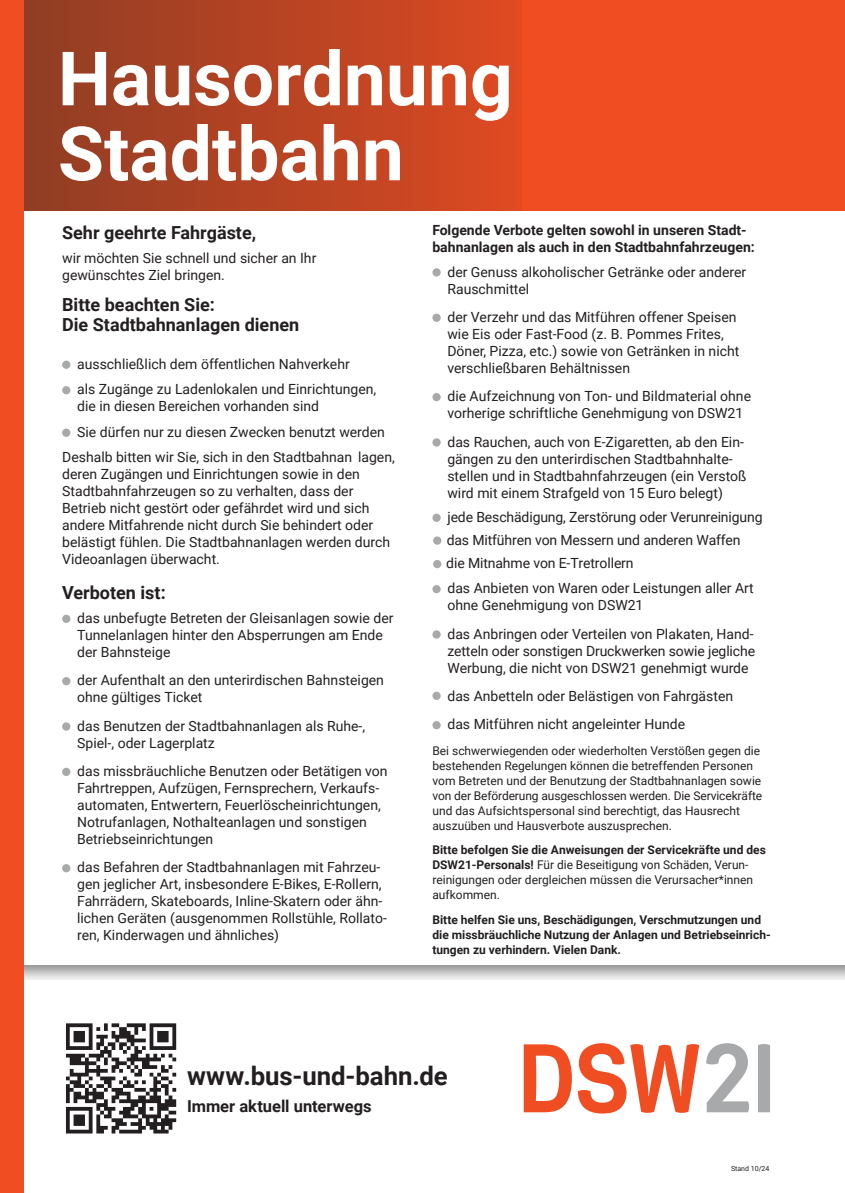
<style>
.page{position:relative;width:845px;height:1193px;background:#fff}
.page>*{position:absolute;margin:0;border:0;box-sizing:border-box;transform-origin:0 0}
.t1{font:700 75px/75px "Roboto";color:#fff}
.t2{font:700 25.7px "Roboto";color:#231f20}
.t3{font:700 18px/20px "Roboto";color:#231f20}
.t4{font:700 16.5px "Roboto";color:#231f20}
.t5{font:14px/17px "Roboto";color:#231f20}
.t6{font:700 14px/17px "Roboto";color:#231f20}
.t7{font:12px/15px "Roboto";color:#231f20}
.t8{font:700 12px/15px "Roboto";color:#231f20}
.t9{font:7px "Roboto";color:#231f20}
.s1{font-weight:700}
</style>
<div class="page">
<div style="left:0;top:0;width:844px;height:211px;background:#f04d22"></div>
<div style="left:1px;top:0;width:520px;height:211px;background:linear-gradient(to right,#8b3d24,#dd4a22)"></div>
<svg style="left:66px;top:1023px;width:110px;height:110px"></svg>
<svg style="left:523px;top:1044px;width:48px;height:68px"></svg>
<svg style="left:578px;top:1043px;width:121px;height:70px"></svg>
<svg style="left:706px;top:1043px;width:42px;height:69px"></svg>
<svg style="left:758px;top:1044px;width:11px;height:68px"></svg>
<div style="left:0;top:0;width:24px;height:1193px;background:#f04d22"></div>
<div style="left:62px;top:361px;width:8px;height:8px;background:#a8a9aa;border-radius:50%"></div>
<div style="left:62px;top:386px;width:8px;height:8px;background:#a8a9aa;border-radius:50%"></div>
<div style="left:62px;top:429px;width:8px;height:8px;background:#a8a9aa;border-radius:50%"></div>
<div style="left:62px;top:615px;width:8px;height:8px;background:#a8a9aa;border-radius:50%"></div>
<div style="left:62px;top:677px;width:8px;height:8px;background:#a8a9aa;border-radius:50%"></div>
<div style="left:62px;top:722px;width:8px;height:9px;background:#a8a9aa;border-radius:50%"></div>
<div style="left:62px;top:768px;width:8px;height:8px;background:#a8a9aa;border-radius:50%"></div>
<div style="left:62px;top:864px;width:8px;height:8px;background:#a8a9aa;border-radius:50%"></div>
<div style="left:432px;top:268px;width:8px;height:9px;background:#a8a9aa;border-radius:50%"></div>
<div style="left:432px;top:314px;width:8px;height:8px;background:#a8a9aa;border-radius:50%"></div>
<div style="left:432px;top:393px;width:8px;height:8px;background:#a8a9aa;border-radius:50%"></div>
<div style="left:432px;top:438px;width:8px;height:9px;background:#a8a9aa;border-radius:50%"></div>
<div style="left:432px;top:514px;width:8px;height:8px;background:#a8a9aa;border-radius:50%"></div>
<div style="left:432px;top:585px;width:8px;height:8px;background:#a8a9aa;border-radius:50%"></div>
<div style="left:432px;top:630px;width:8px;height:9px;background:#a8a9aa;border-radius:50%"></div>
<div style="left:432px;top:692px;width:8px;height:8px;background:#a8a9aa;border-radius:50%"></div>
<div style="left:432px;top:721px;width:8px;height:8px;background:#a8a9aa;border-radius:50%"></div>
<div style="left:433px;top:536px;width:8px;height:9px;background:#a8a9aa;border-radius:50%"></div>
<div style="left:433px;top:560px;width:8px;height:8px;background:#a8a9aa;border-radius:50%"></div>
<h1 class="t1" style="left:58px;top:38px;width:456px">Hausordnung<br>Stadtbahn</h1>
<p class="t3" style="left:62px;top:222px;width:195px">Sehr geehrte Fahrgäste,</p>
<p class="t5" style="left:62px;top:249px;width:256px">wir möchten Sie schnell und sicher an Ihr gewünschtes Ziel bringen.</p>
<p class="t3" style="left:62px;top:294px;width:238px">Bitte beachten Sie:<br>Die Stadtbahnanlagen dienen</p>
<p class="t5" style="left:77px;top:351px;width:300px;line-height:25.5px">ausschließlich dem öffentlichen Nahverkehr<br>als Zugänge zu Ladenlokalen und Einrichtungen,</p>
<p class="t5" style="left:77px;top:397px;width:243px">die in diesen Bereichen vorhanden sind</p>
<p class="t5" style="left:77px;top:423px;width:309px">Sie dürfen nur zu diesen Zwecken benutzt werden</p>
<p class="t5" style="left:62px;top:448px;width:334px">Deshalb bitten wir Sie, sich in den Stadtbahnan lagen,</p>
<p class="t5" style="left:62px;top:465px;width:329px">deren Zugängen und Einrichtungen sowie in den Stadtbahnfahrzeugen so zu verhalten, dass der Betrieb nicht gestört oder gefährdet wird und sich andere Mitfahrende nicht durch Sie behindert oder belästigt fühlen. Die Stadtbahnanlagen werden durch Videoanlagen überwacht.</p>
<p class="t3" style="left:62px;top:582px;width:105px">Verboten ist:</p>
<p class="t5" style="left:77px;top:609px;width:318px">das unbefugte Betreten der Gleisanlagen sowie der<br>Tunnelanlagen hinter den Absperrungen am Ende der Bahnsteige</p>
<p class="t5" style="left:77px;top:671px;width:308px">der Aufenthalt an den unterirdischen Bahnsteigen ohne gültiges Ticket</p>
<p class="t5" style="left:77px;top:717px;width:289px">das Benutzen der Stadtbahnanlagen als Ruhe-,<br>Spiel-, oder Lagerplatz</p>
<p class="t5" style="left:77px;top:762px;width:312px">das missbräuchliche Benutzen oder Betätigen von Fahrtreppen, Aufzügen, Fernsprechern, Verkaufs&shy;automaten, Entwertern, Feuerlöscheinrichtungen, Notrufanlagen, Nothalteanlagen und sonstigen Betriebseinrichtungen</p>
<p class="t5" style="left:77px;top:858px;width:311px">das Befahren der Stadtbahnanlagen mit Fahrzeu&shy;gen jeglicher Art, insbesondere E-Bikes, E-Rollern, Fahrrädern, Skateboards, Inline-Skatern oder ähn&shy;lichen Geräten (ausgenommen Rollstühle, Rollato&shy;ren, Kinderwagen und ähnliches)</p>
<p class="t6" style="left:432px;top:221px;width:324px">Folgende Verbote gelten sowohl in unseren Stadt&shy;bahnanlagen als auch in den Stadtbahnfahrzeugen:</p>
<p class="t5" style="left:447px;top:263px;width:300px">der Genuss alkoholischer Getränke oder anderer<br>Rauschmittel</p>
<p class="t5" style="left:447px;top:308px;width:293px">der Verzehr und das Mitführen offener Speisen wie Eis oder Fast-Food (z. B. Pommes Frites, Döner, Pizza, etc.) sowie von Getränken in nicht verschließbaren Behältnissen</p>
<p class="t5" style="left:447px;top:387px;width:305px">die Aufzeichnung von Ton- und Bildmaterial ohne vorherige schriftliche Genehmigung von DSW21</p>
<p class="t5" style="left:447px;top:433px;width:300px">das Rauchen, auch von E-Zigaretten, ab den Ein&shy;gängen zu den unterirdischen Stadtbahnhalte&shy;stellen und in Stadtbahnfahrzeugen (ein Verstoß wird mit einem Strafgeld von 15 Euro belegt)</p>
<p class="t5" style="left:446px;top:505px;width:318px;line-height:23.1px">jede Beschädigung, Zerstörung oder Verunreinigung das Mitführen von Messern und anderen Waffen<br>die Mitnahme von E-Tretrollern</p>
<p class="t5" style="left:447px;top:579px;width:307px">das Anbieten von Waren oder Leistungen aller Art ohne Genehmigung von DSW21</p>
<p class="t5" style="left:447px;top:625px;width:309px;text-align:justify">das Anbringen oder Verteilen von Plakaten, Hand&shy;zetteln oder sonstigen Druckwerken sowie jegliche Werbung, die nicht von DSW21 genehmigt wurde</p>
<p class="t5" style="left:447px;top:681px;width:287px;line-height:28.3px">das Anbetteln oder Belästigen von Fahrgästen das Mitführen nicht angeleinter Hunde</p>
<p class="t7" style="left:432px;top:743px;width:331px">Bei schwerwiegenden oder wiederholten Verstößen gegen die bestehenden Regelungen können die betreffenden Personen vom Betreten und der Benutzung der Stadtbahnanlagen sowie von der Beförderung ausgeschlossen werden. Die Servicekräfte und das Aufsichtspersonal sind berechtigt, das Hausrecht auszuüben und Hausverbote auszusprechen.</p>
<p class="t7" style="left:432px;top:842px;width:335px"><span class="s1">Bitte befolgen Sie die Anweisungen der Servicekräfte und des DSW21-Personals!</span> Für die Beseitigung von Schäden, Verun&shy;reinigungen oder dergleichen müssen die Verursacher*innen aufkommen.</p>
<p class="t8" style="left:432px;top:911px;width:340px">Bitte helfen Sie uns, Beschädigungen, Verschmutzungen und die missbräuchliche Nutzung der Anlagen und Betriebseinrich&shy;tungen zu verhindern. Vielen Dank.</p>
<h2 class="t2" style="left:187px;top:1058px;width:262px">www.bus-und-bahn.de</h2>
<p class="t4" style="left:187px;top:1095px;width:186px">Immer aktuell unterwegs</p>
<p class="t9" style="left:730px;top:1163px;width:40px">Stand 10/24</p>
</div>
